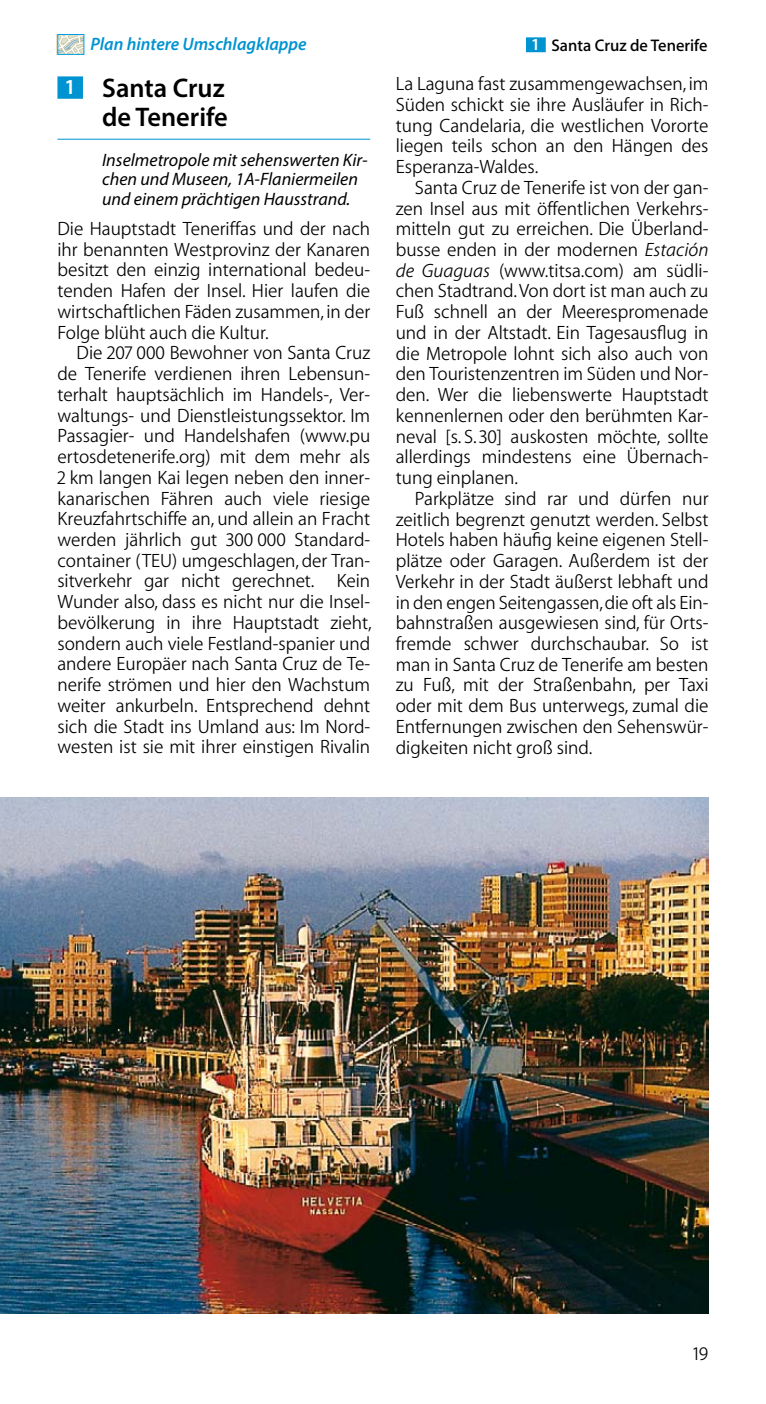
<style>
.page{position:relative;width:766px;height:1404px;background:#fff}
.page>*{position:absolute;margin:0;border:0;box-sizing:border-box;transform-origin:0 0}
.t1{font:600 27px/29.2px "Myriad Pro";color:#000;text-align:right}
.t2{font:300 19.35px "ADAC Myriad OT";color:#000}
.t3{font:italic 18px/19.3px "Myriad Pro";color:#000}
.t4{font:italic 600 18px "Myriad Pro";color:#0093d1}
.t5{font:700 16.88px "ADAC Myriad OT";color:#000}
.s1{font-family:"Myriad Pro";font-weight:600;color:#fff}
.s2{font-size:21.38px;color:#fff}
.s3{font-style:italic}
</style>
<div class="page">
<svg style="left:59px;top:36px;width:23px;height:17px"></svg>
<div style="left:57px;top:34px;width:27px;height:21px;border:1px solid #009ee0"></div>
<div style="left:526px;top:37px;width:19px;height:15px;background:#0093d1"></div>
<img style="left:0;top:797px;width:708px;height:516px">
<div style="left:57px;top:76px;width:26px;height:23px;background:#0093d1"></div>
<hr style="left:57px;top:139px;width:313px;height:1px;background:#0093d1">
<p class="t4" style="left:90px;top:33px;width:218px">Plan hintere Umschlagklappe</p>
<p class="t5" style="left:531px;top:36px;width:178px"><span class="s1">1</span> Santa Cruz de Tenerife</p>
<p class="t1" style="left:65px;top:72px;width:165px"><span class="s2">1</span> Santa Cruz de Tenerife</p>
<p class="t3" style="left:102px;top:150px;width:267px">Inselmetropole mit sehenswerten Kir&shy;chen und Museen, 1A-Flaniermeilen und einem prächtigen Hausstrand.</p>
<p class="t2" style="left:57px;top:218px;width:314px">Die Hauptstadt Teneriffas und der nach</p>
<p class="t2" style="left:57px;top:238px;width:314px">ihr benannten Westprovinz der Kanaren</p>
<p class="t2" style="left:57px;top:259px;width:314px">besitzt den einzig international bedeu-</p>
<p class="t2" style="left:57px;top:280px;width:314px">tenden Hafen der Insel. Hier laufen die</p>
<p class="t2" style="left:57px;top:301px;width:314px">wirtschaftlichen Fäden zusammen, in der</p>
<p class="t2" style="left:57px;top:321px;width:213px">Folge blüht auch die Kultur.</p>
<p class="t2" style="left:77px;top:342px;width:295px">Die 207 000 Bewohner von Santa Cruz</p>
<p class="t2" style="left:57px;top:363px;width:314px">de Tenerife verdienen ihren Lebensun-</p>
<p class="t2" style="left:57px;top:383px;width:314px">terhalt hauptsächlich im Handels-, Ver-</p>
<p class="t2" style="left:57px;top:404px;width:314px">waltungs- und Dienstleistungssektor. Im</p>
<p class="t2" style="left:57px;top:425px;width:314px">Passagier- und Handelshafen (www.pu</p>
<p class="t2" style="left:57px;top:446px;width:314px">ertosdetenerife.org) mit dem mehr als</p>
<p class="t2" style="left:57px;top:466px;width:314px">2 km langen Kai legen neben den inner-</p>
<p class="t2" style="left:57px;top:487px;width:314px">kanarischen Fähren auch viele riesige</p>
<p class="t2" style="left:57px;top:508px;width:314px">Kreuzfahrtschiffe an, und allein an Fracht</p>
<p class="t2" style="left:57px;top:528px;width:314px">werden jährlich gut 300 000 Standard-</p>
<p class="t2" style="left:57px;top:549px;width:314px">container (TEU) umgeschlagen, der Tran-</p>
<p class="t2" style="left:57px;top:570px;width:314px">sitverkehr gar nicht gerechnet. Kein</p>
<p class="t2" style="left:57px;top:591px;width:314px">Wunder also, dass es nicht nur die Insel-</p>
<p class="t2" style="left:57px;top:611px;width:315px">bevölkerung in ihre Hauptstadt zieht,</p>
<p class="t2" style="left:57px;top:632px;width:314px">sondern auch viele Festland-spanier und</p>
<p class="t2" style="left:57px;top:653px;width:314px">andere Europäer nach Santa Cruz de Te-</p>
<p class="t2" style="left:57px;top:674px;width:314px">nerife strömen und hier den Wachstum</p>
<p class="t2" style="left:57px;top:694px;width:314px">weiter ankurbeln. Entsprechend dehnt</p>
<p class="t2" style="left:57px;top:715px;width:314px">sich die Stadt ins Umland aus: Im Nord-</p>
<p class="t2" style="left:57px;top:736px;width:314px">westen ist sie mit ihrer einstigen Rivalin</p>
<p class="t2" style="left:395px;top:73px;width:314px">La Laguna fast zusammengewachsen, im</p>
<p class="t2" style="left:395px;top:94px;width:314px">Süden schickt sie ihre Ausläufer in Rich-</p>
<p class="t2" style="left:395px;top:114px;width:314px">tung Candelaria, die westlichen Vororte</p>
<p class="t2" style="left:395px;top:135px;width:314px">liegen teils schon an den Hängen des</p>
<p class="t2" style="left:395px;top:156px;width:144px">Esperanza-Waldes.</p>
<p class="t2" style="left:415px;top:177px;width:295px">Santa Cruz de Tenerife ist von der gan-</p>
<p class="t2" style="left:395px;top:197px;width:314px">zen Insel aus mit öffentlichen Verkehrs-</p>
<p class="t2" style="left:395px;top:218px;width:314px">mitteln gut zu erreichen. Die Überland-</p>
<p class="t2" style="left:395px;top:239px;width:314px">busse enden in der modernen <span class="s3">Estación</span></p>
<p class="t2" style="left:395px;top:259px;width:314px"><span class="s3">de Guaguas</span> (www.titsa.com) am südli-</p>
<p class="t2" style="left:395px;top:280px;width:314px">chen Stadtrand. Von dort ist man auch zu</p>
<p class="t2" style="left:395px;top:301px;width:314px">Fuß schnell an der Meerespromenade</p>
<p class="t2" style="left:395px;top:322px;width:314px">und in der Altstadt. Ein Tagesausflug in</p>
<p class="t2" style="left:395px;top:342px;width:314px">die Metropole lohnt sich also auch von</p>
<p class="t2" style="left:395px;top:363px;width:314px">den Touristenzentren im Süden und Nor-</p>
<p class="t2" style="left:395px;top:384px;width:314px">den. Wer die liebenswerte Hauptstadt</p>
<p class="t2" style="left:395px;top:405px;width:314px">kennenlernen oder den berühmten Kar-</p>
<p class="t2" style="left:395px;top:425px;width:314px">neval [s. S. 30] auskosten möchte, sollte</p>
<p class="t2" style="left:395px;top:446px;width:314px">allerdings mindestens eine Übernach-</p>
<p class="t2" style="left:395px;top:467px;width:124px">tung einplanen.</p>
<p class="t2" style="left:415px;top:487px;width:295px">Parkplätze sind rar und dürfen nur</p>
<p class="t2" style="left:395px;top:508px;width:314px">zeitlich begrenzt genutzt werden. Selbst</p>
<p class="t2" style="left:395px;top:529px;width:314px">Hotels haben häufig keine eigenen Stell-</p>
<p class="t2" style="left:395px;top:550px;width:314px">plätze oder Garagen. Außerdem ist der</p>
<p class="t2" style="left:395px;top:570px;width:314px">Verkehr in der Stadt äußerst lebhaft und</p>
<p class="t2" style="left:395px;top:591px;width:314px">in den engen Seitengassen, die oft als Ein-</p>
<p class="t2" style="left:395px;top:612px;width:314px">bahnstraßen ausgewiesen sind, für Orts-</p>
<p class="t2" style="left:395px;top:632px;width:314px">fremde schwer durchschaubar. So ist</p>
<p class="t2" style="left:395px;top:653px;width:314px">man in Santa Cruz de Tenerife am besten</p>
<p class="t2" style="left:395px;top:674px;width:314px">zu Fuß, mit der Straßenbahn, per Taxi</p>
<p class="t2" style="left:395px;top:695px;width:314px">oder mit dem Bus unterwegs, zumal die</p>
<p class="t2" style="left:395px;top:715px;width:314px">Entfernungen zwischen den Sehenswür-</p>
<p class="t2" style="left:395px;top:736px;width:198px">digkeiten nicht groß sind.</p>
<p class="t2" style="left:693px;top:1342px;width:17px">19</p>
</div>
